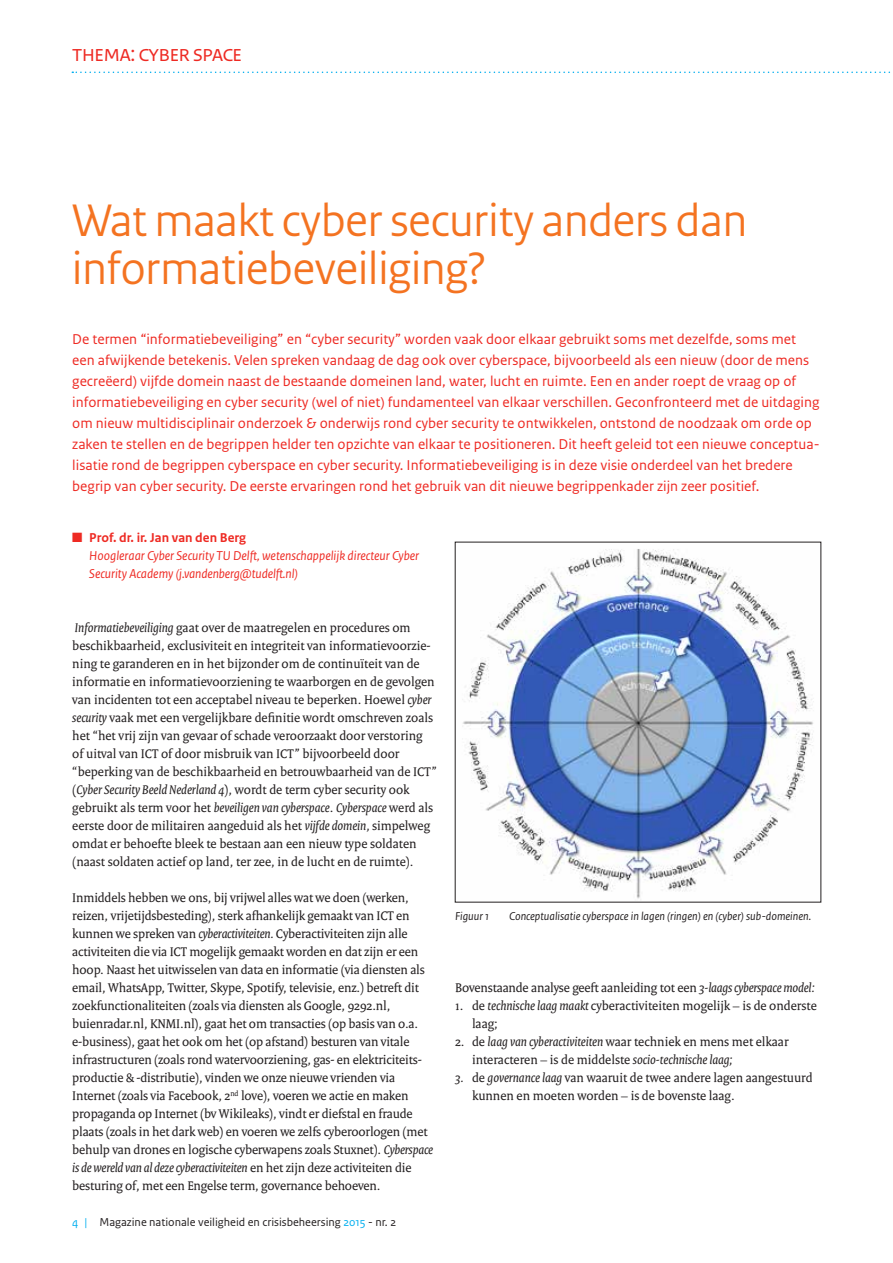
<style>
.page{position:relative;width:893px;height:1263px;background:#fff}
.page>*{position:absolute;margin:0;border:0;box-sizing:border-box;transform-origin:0 0}
.t1{font:48px/48px "Rijksoverheid Sans Heading";color:#f47321}
.t2{font:24px "Rijksoverheid Sans Heading";letter-spacing:-.01em;color:#ee2a23}
.t3{font:15px/21px "Rijksoverheid Sans Text";color:#ee2a23}
.t4{font:13.5px/18px "Rijksoverheid Serif";letter-spacing:-.01em;color:#231f20}
.t5{font:italic 13.5px/18px "Rijksoverheid Sans Text";color:#ee2a23}
.t6{font:italic 12px "Rijksoverheid Sans Text";color:#231f20}
.t7{font:12px "Rijksoverheid Sans Text";color:#231f20}
.s1{font-weight:700;font-style:normal}
.s2{font-style:italic}
.s3{color:#00aeef}
</style>
<div class="page">
<svg style="left:72px;top:72px;width:818px;height:1px"></svg>
<img style="left:462px;top:549px;width:352px;height:350px">
<h2 class="t2" style="left:72px;top:39px;width:171px">thema: Cyber space</h2>
<h1 class="t1" style="left:72px;top:197px;width:676px">Wat maakt cyber security anders dan informatiebeveiliging?</h1>
<p class="t3" style="left:72px;top:329px;width:749px">De termen “informatiebeveiliging” en “cyber security” worden vaak door elkaar gebruikt soms met dezelfde, soms met een afwijkende betekenis. Velen spreken vandaag de dag ook over cyberspace, bijvoorbeeld als een nieuw (door de mens gecreëerd) vijfde domein naast de bestaande domeinen land, water, lucht en ruimte. Een en ander roept de vraag op of informatiebeveiliging en cyber security (wel of niet) fundamenteel van elkaar verschillen. Geconfronteerd met de uitdaging om nieuw multidisciplinair onderzoek &amp; onderwijs rond cyber security te ontwikkelen, ontstond de noodzaak om orde op zaken te stellen en de begrippen helder ten opzichte van elkaar te positioneren. Dit heeft geleid tot een nieuwe conceptua&shy;lisatie rond de begrippen cyberspace en cyber security. Informatiebeveiliging is in deze visie onderdeel van het bredere begrip van cyber security. De eerste ervaringen rond het gebruik van dit nieuwe begrippenkader zijn zeer positief.</p>
<p class="t5" style="left:89px;top:529px;width:331px;text-indent:-17px">■ <span class="s1">Prof. dr. ir. Jan van den Berg<br></span>Hoogleraar Cyber Security TU Delft, wetenschappelijk directeur Cyber<br>Security Academy (j.vandenberg@tudelft.nl)</p>
<p class="t4" style="left:72px;top:618px;width:366px"><span class="s2">Informatiebeveiliging</span> gaat over de maatregelen en procedures om beschikbaarheid, exclusiviteit en integriteit van informatievoorzie&shy;ning te garanderen en in het bijzonder om de continuïteit van de informatie en informatievoorziening te waarborgen en de gevolgen van incidenten tot een acceptabel niveau te beperken. Hoewel <span class="s2">cyber security</span> vaak met een vergelijkbare definitie wordt omschreven zoals het “het vrij zijn van gevaar of schade veroorzaakt door verstoring of uitval van ICT of door misbruik van ICT” bijvoorbeeld door “beperking van de beschikbaarheid en betrouwbaarheid van de ICT” (<span class="s2">Cyber Security Beeld Nederland 4</span>), wordt de term cyber security ook gebruikt als term voor het <span class="s2">beveiligen van cyberspace</span>. <span class="s2">Cyberspace</span> werd als eerste door de militairen aangeduid als het <span class="s2">vijfde domein,</span> simpelweg omdat er behoefte bleek te bestaan aan een nieuw type soldaten (naast soldaten actief op land, ter zee, in de lucht en de ruimte).</p>
<p class="t4" style="left:72px;top:888px;width:362px">Inmiddels hebben we ons, bij vrijwel alles wat we doen (werken, reizen, vrijetijdsbesteding), sterk afhankelijk gemaakt van ICT en kunnen we spreken van <span class="s2">cyberactiviteiten.</span> Cyberactiviteiten zijn alle activiteiten die via ICT mogelijk gemaakt worden en dat zijn er een hoop. Naast het uitwisselen van data en informatie (via diensten als email, WhatsApp, Twitter, Skype, Spotify, televisie, enz.) betreft dit zoekfunctionaliteiten (zoals via diensten als Google, 9292.nl, buienradar.nl, KNMI.nl), gaat het om transacties (op basis van o.a. e-business), gaat het ook om het (op afstand) besturen van vitale infrastructuren (zoals rond watervoorziening, gas- en elektriciteits&shy;productie &amp; -distributie), vinden we onze nieuwe vrienden via Internet (zoals via Facebook, 2<sup>nd</sup> love), voeren we actie en maken propaganda op Internet (bv Wikileaks), vindt er diefstal en fraude plaats (zoals in het dark web) en voeren we zelfs cyberoorlogen (met behulp van drones en logische cyberwapens zoals Stuxnet). <span class="s2">Cyberspace is de wereld van al deze cyberactiviteiten</span> en het zijn deze activiteiten die besturing of, met een Engelse term, governance behoeven.</p>
<p class="t7" style="left:72px;top:1215px;width:325px"><span class="s3">4 |</span> Magazine nationale veiligheid en crisisbeheersing <span class="s3">2015</span> - nr. 2</p>
<p class="t6" style="left:455px;top:909px;width:35px">Figuur 1</p>
<p class="t6" style="left:509px;top:909px;width:304px">Conceptualisatie cyberspace in lagen (ringen) en (cyber) sub-domeinen.</p>
<p class="t4" style="left:455px;top:978px;width:361px">Bovenstaande analyse geeft aanleiding tot een <span class="s2">3-laags cyberspace model:</span></p>
<p class="t4" style="left:472px;top:996px;width:346px;text-indent:-17px">1. de <span class="s2">technische laag maakt</span> cyberactiviteiten mogelijk – is de onderste laag;</p>
<p class="t4" style="left:472px;top:1032px;width:318px;text-indent:-17px">2. de <span class="s2">laag van cyberactiviteiten</span> waar techniek en mens met elkaar interacteren – is de middelste <span class="s2">socio-technische laag;</span></p>
<p class="t4" style="left:472px;top:1068px;width:342px;text-indent:-17px"><span class="s2">3.</span> de <span class="s2">governance laag</span> van waaruit de twee andere lagen aangestuurd kunnen en moeten worden – is de bovenste laag.</p>
</div>
